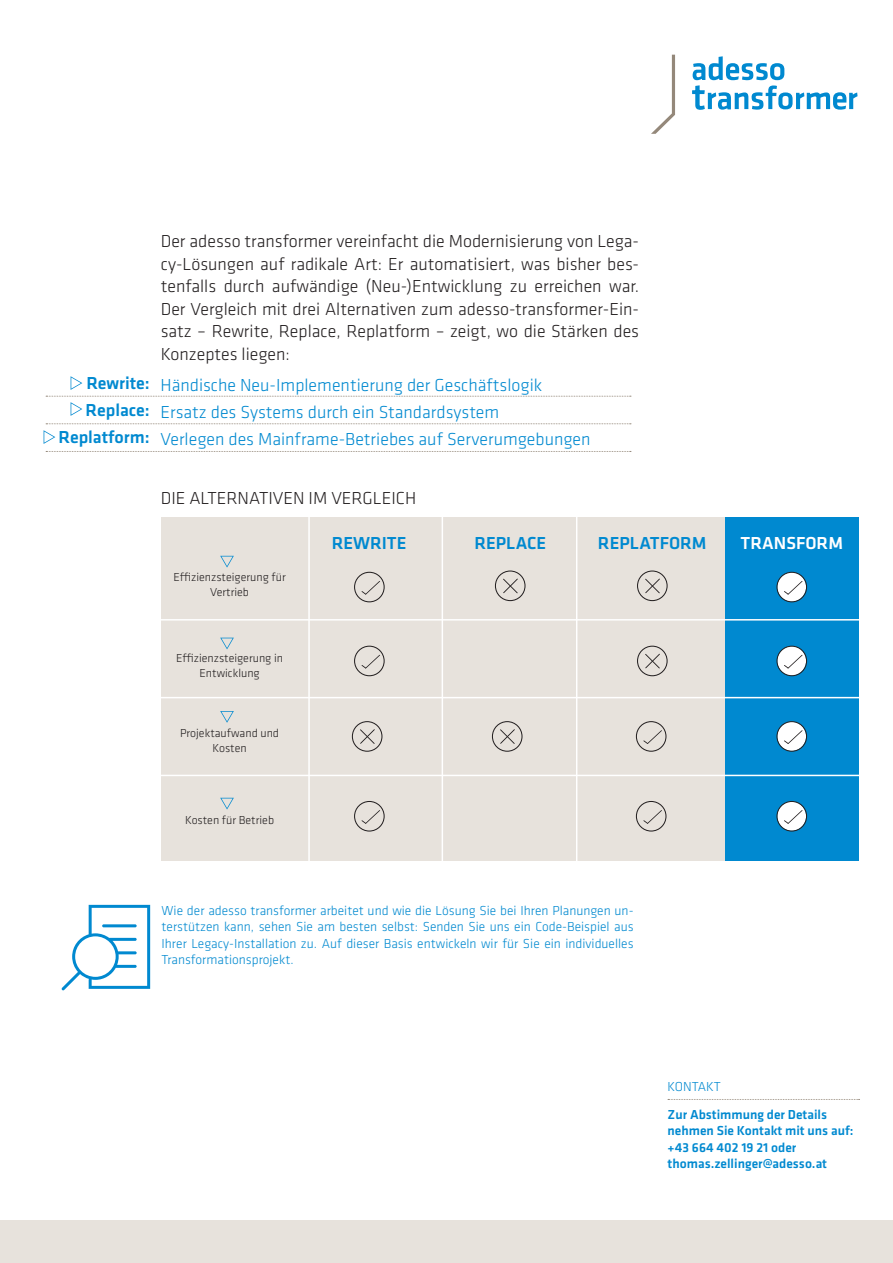
<style>
.page{position:relative;width:893px;height:1263px;background:#fff}
.page>*{position:absolute;margin:0;border:0;box-sizing:border-box;transform-origin:0 0}
.t1{font:300 18px/22.5px "Klavika";color:#231f20;text-align:justify}
.t2{font:300 18px "Klavika";color:#0089d0}
.t3{font:500 18px "Klavika";color:#0089d0}
.t4{font:500 18px "Klavika";color:#fff}
.t5{font:300 13.5px/16.5px "Klavika";color:#0089d0;text-align:justify}
.t6{font:500 13.5px/16.5px "Klavika";color:#0089d0}
.t7{font:300 12px/15px "Klavika";color:#231f20;text-align:center}
</style>
<div class="page">
<div style="left:0;top:1221px;width:893px;height:42px;background:#e7e2dc"></div>
<svg style="left:651px;top:55px;width:24px;height:79px"></svg>
<svg style="left:692px;top:56px;width:165px;height:54px"></svg>
<svg style="left:62px;top:905px;width:88px;height:85px"></svg>
<hr style="left:102px;top:924px;width:35px;height:3px;background:#0089d0;border-radius:2px">
<svg style="left:71px;top:376px;width:11px;height:14px"></svg>
<svg style="left:44px;top:430px;width:11px;height:14px"></svg>
<svg style="left:46px;top:451px;width:585px;height:1px"></svg>
<svg style="left:46px;top:423px;width:585px;height:1px"></svg>
<svg style="left:46px;top:396px;width:585px;height:20px"></svg>
<svg style="left:668px;top:1099px;width:192px;height:1px"></svg>
<div style="left:162px;top:517px;width:563px;height:344px;background:#e7e2dc"></div>
<div style="left:725px;top:517px;width:134px;height:344px;background:#0089d0"></div>
<svg style="left:220px;top:556px;width:14px;height:11px"></svg>
<svg style="left:220px;top:638px;width:14px;height:11px"></svg>
<svg style="left:220px;top:711px;width:14px;height:12px"></svg>
<svg style="left:220px;top:798px;width:14px;height:11px"></svg>
<svg style="left:495px;top:570px;width:30px;height:31px"></svg>
<svg style="left:352px;top:721px;width:30px;height:31px"></svg>
<svg style="left:492px;top:721px;width:30px;height:31px"></svg>
<svg style="left:637px;top:570px;width:31px;height:31px"></svg>
<svg style="left:637px;top:646px;width:31px;height:30px"></svg>
<svg style="left:354px;top:572px;width:31px;height:30px"></svg>
<svg style="left:354px;top:646px;width:31px;height:30px"></svg>
<svg style="left:354px;top:801px;width:31px;height:30px"></svg>
<svg style="left:636px;top:801px;width:30px;height:30px"></svg>
<svg style="left:636px;top:721px;width:30px;height:31px"></svg>
<svg style="left:776px;top:572px;width:31px;height:30px"></svg>
<svg style="left:776px;top:646px;width:31px;height:30px"></svg>
<svg style="left:776px;top:721px;width:31px;height:31px"></svg>
<svg style="left:776px;top:801px;width:31px;height:30px"></svg>
<hr style="left:150px;top:619px;width:714px;height:1px;background:#fff">
<hr style="left:150px;top:697px;width:714px;height:1px;background:#fff">
<hr style="left:308px;top:511px;width:2px;height:363px;background:#fff">
<hr style="left:442px;top:511px;width:1px;height:363px;background:#fff">
<hr style="left:576px;top:511px;width:1px;height:363px;background:#fff">
<hr style="left:150px;top:775px;width:714px;height:1px;background:#fff">
<p class="t3" style="left:86px;top:373px;width:65px">Rewrite:</p>
<p class="t3" style="left:86px;top:400px;width:66px">Replace:</p>
<p class="t3" style="left:58px;top:427px;width:93px">Replatform:</p>
<p class="t1" style="left:161px;top:230px;width:480px">Der adesso transformer vereinfacht die Modernisierung von Lega&shy;cy-Lösungen auf radikale Art: Er automatisiert, was bisher bes&shy;tenfalls durch aufwändige (Neu-)Entwicklung zu erreichen war.<br>Der Vergleich mit drei Alternativen zum adesso-transformer-Ein&shy;satz – Rewrite, Replace, Replatform – zeigt, wo die Stärken des Konzeptes liegen:</p>
<p class="t2" style="left:161px;top:375px;width:383px">Händische Neu-Implementierung der Geschäftslogik</p>
<p class="t2" style="left:161px;top:402px;width:340px">Ersatz des Systems durch ein Standardsystem</p>
<p class="t2" style="left:161px;top:429px;width:432px">Verlegen des Mainframe-Betriebes auf Serverumgebungen</p>
<p class="t1" style="left:161px;top:487px;width:257px">DIE ALTERNATIVEN IM VERGLEICH</p>
<p class="t7" style="left:173px;top:569px;width:114px">Effizienzsteigerung für<br>Vertrieb</p>
<p class="t3" style="left:332px;top:533px;width:76px">REWRITE</p>
<p class="t3" style="left:474px;top:533px;width:73px">REPLACE</p>
<p class="t3" style="left:598px;top:533px;width:110px">REPLATFORM</p>
<p class="t4" style="left:740px;top:533px;width:104px">TRANSFORM</p>
<p class="t7" style="left:176px;top:651px;width:108px">Effizienzsteigerung in<br>Entwicklung</p>
<p class="t7" style="left:180px;top:725px;width:100px">Projektaufwand und<br>Kosten</p>
<p class="t7" style="left:185px;top:812px;width:90px">Kosten für Betrieb</p>
<p class="t5" style="left:162px;top:902px;width:473px">Wie der adesso transformer arbeitet und wie die Lösung Sie bei Ihren Planungen un&shy;terstützen kann, sehen Sie am besten selbst: Senden Sie uns ein Code-Beispiel aus Ihrer Legacy-Installation zu. Auf dieser Basis entwickeln wir für Sie ein individuelles Transformationsprojekt.</p>
<p class="t5" style="left:668px;top:1078px;width:55px">KONTAKT</p>
<p class="t6" style="left:668px;top:1106px;width:187px">Zur Abstimmung der Details nehmen Sie Kontakt mit uns auf: +43 664 402 19 21 oder</p>
<p class="t6" style="left:668px;top:1155px;width:161px">thomas.zellinger@adesso.at</p>
</div>
